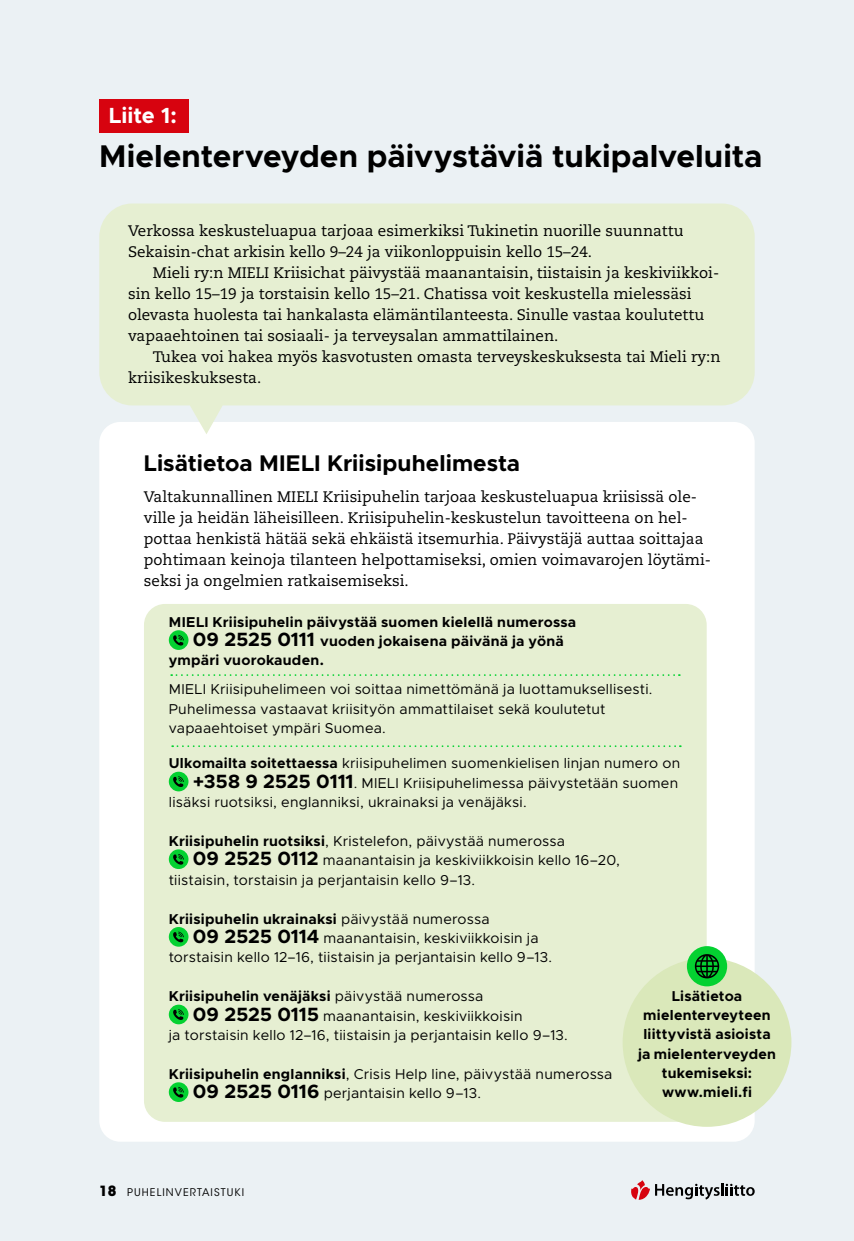
<style>
.page{position:relative;width:854px;height:1241px;background:#fff}
.page>*{position:absolute;margin:0;border:0;box-sizing:border-box;transform-origin:0 0}
.t1{font:700 31.5px "Metropolis";color:#000}
.t2{font:700 22.75px "Metropolis";letter-spacing:.005em;color:#000}
.t3{font:700 22.05px "Metropolis";letter-spacing:-.005em;color:#fff}
.t4{font:15.22px/21px "Caecilia LT Std";color:#000}
.t5{font:14.35px/19.2px "Metropolis";letter-spacing:.015em;color:#000}
.t6{font:700 14.35px/19.2px "Metropolis";letter-spacing:.02em;color:#000;text-align:center}
.t7{font:10.5px "ITC Avant Garde Std";letter-spacing:.1em;color:#000}
.s1{font-size:19.25px}
.s2{font-weight:700}
.s3{font-weight:700;font-size:19.25px}
.s4{font-weight:400}
.s5{font-weight:700;font-size:14px}
</style>
<div class="page">
<div style="left:0;top:0;width:853px;height:1240px;background:#ebf1f4"></div>
<div style="left:99px;top:99px;width:90px;height:34px;background:#d7030f"></div>
<div style="left:99px;top:422px;width:655px;height:719px;background:#fff;border-radius:21px"></div>
<div style="left:144px;top:604px;width:562px;height:517px;background:#e6efd2;border-radius:21px"></div>
<div style="left:169px;top:771px;width:19px;height:20px;background:#04d131;border-radius:50%"></div>
<svg style="left:173px;top:776px;width:11px;height:11px"></svg>
<div style="left:169px;top:849px;width:19px;height:19px;background:#04d131;border-radius:50%"></div>
<svg style="left:173px;top:854px;width:11px;height:11px"></svg>
<svg style="left:169px;top:926px;width:19px;height:20px"></svg>
<svg style="left:172px;top:931px;width:12px;height:11px"></svg>
<div style="left:169px;top:1004px;width:19px;height:20px;background:#04d131;border-radius:50%"></div>
<svg style="left:173px;top:1009px;width:11px;height:11px"></svg>
<div style="left:169px;top:1082px;width:19px;height:19px;background:#04d131;border-radius:50%"></div>
<svg style="left:173px;top:1087px;width:11px;height:11px"></svg>
<div style="left:169px;top:630px;width:19px;height:19px;background:#04d131;border-radius:50%"></div>
<svg style="left:173px;top:634px;width:11px;height:12px"></svg>
<svg style="left:171px;top:674px;width:508px;height:2px"></svg>
<svg style="left:172px;top:745px;width:508px;height:2px"></svg>
<div style="left:622px;top:957px;width:169px;height:169px;background:#dae8ba;border-radius:50%"></div>
<div style="left:686px;top:945px;width:41px;height:41px;background:#04d131;border-radius:50%"></div>
<svg style="left:694px;top:954px;width:25px;height:24px"></svg>
<svg style="left:99px;top:203px;width:655px;height:231px;background:#e7efd6"></svg>
<svg style="left:631px;top:1180px;width:123px;height:19px"></svg>
<p class="t3" style="left:109px;top:102px;width:69px">Liite 1:</p>
<h2 class="t1" style="left:99px;top:136px;width:664px">Mielenterveyden päivystäviä tukipalveluita</h2>
<p class="t4" style="left:128px;top:220px;width:557px">Verkossa keskusteluapua tarjoaa esimerkiksi Tukinetin nuorille suunnattu</p>
<p class="t4" style="left:128px;top:241px;width:465px">Sekaisin-chat arkisin kello 9–24 ja viikonloppuisin kello 15–24.</p>
<p class="t4" style="left:153px;top:262px;width:567px">Mieli ry:n MIELI Kriisichat päivystää maanantaisin, tiistaisin ja keskiviikkoi-</p>
<p class="t4" style="left:128px;top:283px;width:564px">sin kello 15–19 ja torstaisin kello 15–21. Chatissa voit keskustella mielessäsi</p>
<p class="t4" style="left:128px;top:304px;width:577px">olevasta huolesta tai hankalasta elämäntilanteesta. Sinulle vastaa koulutettu</p>
<p class="t4" style="left:128px;top:325px;width:431px">vapaaehtoinen tai sosiaali- ja terveysalan ammattilainen.</p>
<p class="t4" style="left:153px;top:346px;width:569px">Tukea voi hakea myös kasvotusten omasta terveyskeskuksesta tai Mieli ry:n</p>
<p class="t4" style="left:128px;top:367px;width:135px">kriisikeskuksesta.</p>
<p class="t2" style="left:144px;top:449px;width:377px">Lisätietoa MIELI Kriisipuhelimesta</p>
<p class="t4" style="left:144px;top:487px;width:568px">Valtakunnallinen MIELI Kriisipuhelin tarjoaa keskusteluapua kriisissä ole&shy;ville ja heidän läheisilleen. Kriisipuhelin-keskustelun tavoitteena on hel&shy;pottaa henkistä hätää sekä ehkäistä itsemurhia. Päivystäjä auttaa soittajaa pohtimaan keinoja tilanteen helpottamiseksi, omien voimavarojen löytämi&shy;seksi ja ongelmien ratkaisemiseksi.</p>
<p class="t6" style="left:169px;top:612px;width:409px">MIELI Kriisipuhelin päivystää suomen kielellä numerossa</p>
<p class="t6" style="left:193px;top:631px;width:372px"><span class="s1">09 2525 0111</span> vuoden jokaisena päivänä ja yönä</p>
<p class="t6" style="left:169px;top:650px;width:156px">ympäri vuorokauden.</p>
<p class="t5" style="left:169px;top:679px;width:485px">MIELI Kriisipuhelimeen voi soittaa nimettömänä ja luottamuksellisesti.<br>Puhelimessa vastaavat kriisityön ammattilaiset sekä koulutetut vapaaehtoiset ympäri Suomea.</p>
<p class="t5" style="left:169px;top:753px;width:512px"><span class="s2">Ulkomailta soitettaessa</span> kriisipuhelimen suomenkielisen linjan numero on</p>
<p class="t5" style="left:193px;top:773px;width:486px"><span class="s3">+358 9 2525 0111</span>. MIELI Kriisipuhelimessa päivystetään suomen</p>
<p class="t5" style="left:169px;top:792px;width:359px">lisäksi ruotsiksi, englanniksi, ukrainaksi ja venäjäksi.</p>
<p class="t5" style="left:169px;top:831px;width:397px"><span class="s2">Kriisipuhelin ruotsiksi</span>, Kristelefon, päivystää numerossa</p>
<p class="t5" style="left:193px;top:850px;width:428px"><span class="s3">09 2525 0112</span> maanantaisin ja keskiviikkoisin kello 16–20,</p>
<p class="t5" style="left:169px;top:869px;width:308px">tiistaisin, torstaisin ja perjantaisin kello 9–13.</p>
<p class="t6" style="left:169px;top:909px;width:322px">Kriisipuhelin ukrainaksi <span class="s4">päivystää numerossa</span></p>
<p class="t5" style="left:193px;top:928px;width:347px"><span class="s3">09 2525 0114</span> maanantaisin, keskiviikkoisin ja</p>
<p class="t5" style="left:169px;top:947px;width:384px">torstaisin kello 12–16, tiistaisin ja perjantaisin kello 9–13.</p>
<p class="t6" style="left:169px;top:986px;width:316px">Kriisipuhelin venäjäksi <span class="s4">päivystää numerossa</span></p>
<p class="t5" style="left:193px;top:1005px;width:331px"><span class="s3">09 2525 0115</span> maanantaisin, keskiviikkoisin</p>
<p class="t5" style="left:169px;top:1025px;width:400px">ja torstaisin kello 12–16, tiistaisin ja perjantaisin kello 9–13.</p>
<p class="t5" style="left:193px;top:1064px;width:421px;text-indent:-24px"><span class="s2">Kriisipuhelin englanniksi</span>, Crisis Help line, päivystää numerossa<br><span class="s3">09 2525 0116</span> perjantaisin kello 9–13.</p>
<p class="t6" style="left:637px;top:986px;width:139px">Lisätietoa mielenterveyteen liittyvistä asioista ja mielenterveyden tukemiseksi: www.mieli.fi</p>
<p class="t7" style="left:99px;top:1185px;width:146px"><span class="s5">18</span> PUHELINVERTAISTUKI</p>
</div>
